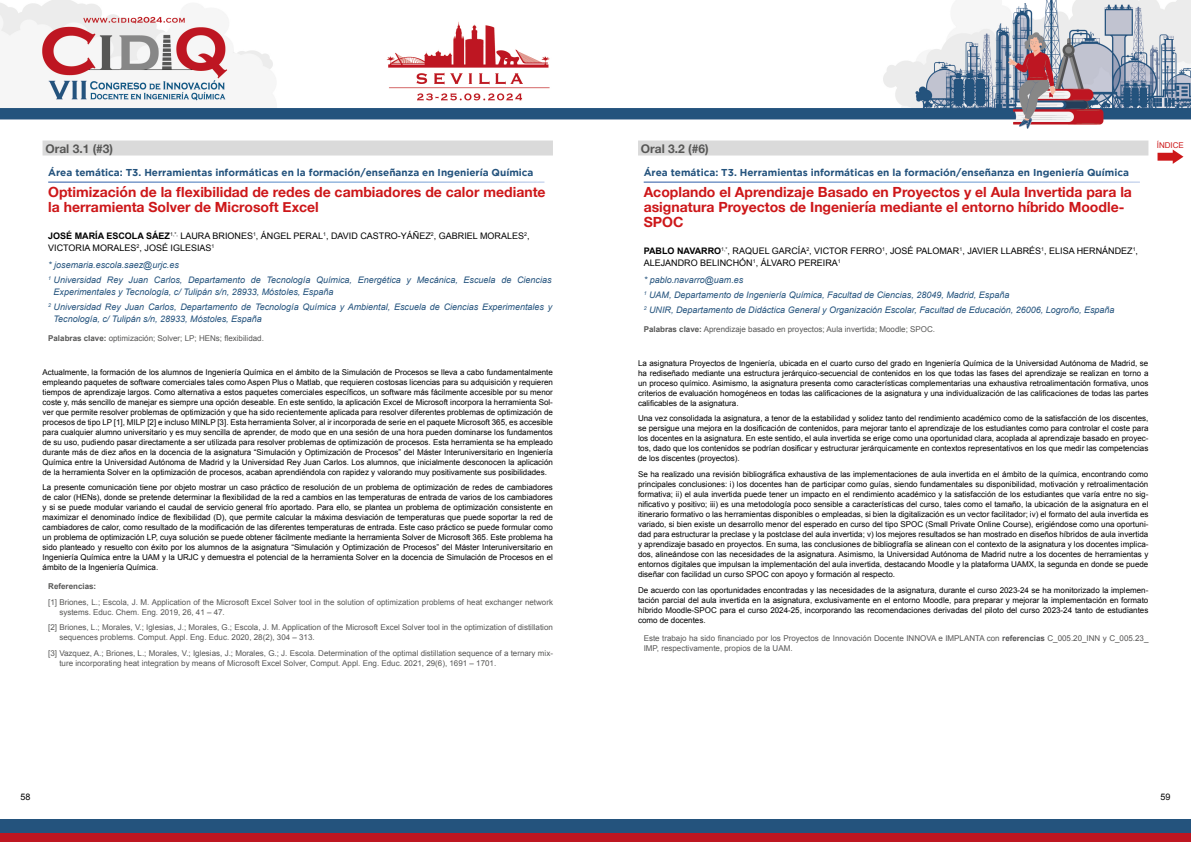
<style>
.page{position:relative;width:1191px;height:842px;background:#fff}
.page>*{position:absolute;margin:0;border:0;box-sizing:border-box;transform-origin:0 0}
.t1{font:700 14px/15px "Helvetica Neue";color:#cd1719}
.t2{font:700 12px "Helvetica Neue";color:#575756}
.t3{font:700 10px "Gotham";color:#24537d}
.t4{font:italic 9px/14.8px "Arial";color:#24537d}
.t5{font:9px/12px "Arial";color:#000}
.t6{font:8px/10px "Arial";color:#000;text-align:justify}
.t7{font:8px/10px "Arial";color:#575756}
.t8{font:700 8px "Arial";color:#575756}
.t9{font:8px "Arial";color:#cd1719}
.s1{font-weight:700}
</style>
<div class="page">
<img style="left:0;top:0;width:1191px;height:141px">
<div style="left:0;top:819px;width:1191px;height:23px;background:#24537d"></div>
<div style="left:0;top:833px;width:1191px;height:9px;background:#be1621"></div>
<svg style="left:1157px;top:150px;width:26px;height:14px"></svg>
<div style="left:43px;top:141px;width:510px;height:15px;background:#dadada"></div>
<div style="left:638px;top:141px;width:510px;height:15px;background:#dadada"></div>
<h2 class="t2" style="left:45px;top:139px;width:69px">Oral 3.1 (#3)</h2>
<p class="t9" style="left:1156px;top:140px;width:29px">ÍNDICE</p>
<p class="t3" style="left:48px;top:167px;width:487px">Área temática: T3. Herramientas informáticas en la formación/enseñanza en Ingeniería Química</p>
<h1 class="t1" style="left:48px;top:185px;width:499px">Optimización de la flexibilidad de redes de cambiadores de calor mediante la herramienta Solver de Microsoft Excel</h1>
<p class="t5" style="left:48px;top:230px;width:483px"><span class="s1">JOSÉ MARÍA ESCOLA SÁEZ</span><sup>1,*,</sup> LAURA BRIONES<sup>1</sup>, ÁNGEL PERAL<sup>1</sup>, DAVID CASTRO-YÁÑEZ<sup>2</sup>, GABRIEL MORALES<sup>2</sup>,<br>VICTORIA MORALES<sup>2</sup>, JOSÉ IGLESIAS<sup>1</sup></p>
<p class="t4" style="left:48px;top:258px;width:505px">* josemaria.escola.saez@urjc.es<br><sup>1</sup> Universidad Rey Juan Carlos, Departamento de Tecnología Química, Energética y Mecánica, Escuela de Ciencias</p>
<p class="t4" style="left:48px;top:285px;width:506px;text-indent:5px">Experimentales y Tecnología, c/ Tulipán s/n, 28933, Móstoles, España<br><sup>2</sup> Universidad Rey Juan Carlos, Departamento de Tecnología Química y Ambiental, Escuela de Ciencias Experimentales y</p>
<p class="t4" style="left:54px;top:312px;width:210px">Tecnología, c/ Tulipán s/n, 28933, Móstoles, España</p>
<p class="t7" style="left:48px;top:333px;width:217px"><span class="s1">Palabras clave:</span> optimización; Solver; LP; HENs; flexibilidad.</p>
<p class="t6" style="left:43px;top:367px;width:512px">Actualmente, la formación de los alumnos de Ingeniería Química en el ámbito de la Simulación de Procesos se lleva a cabo fundamentalmente empleando paquetes de software comerciales tales como Aspen Plus o Matlab, que requieren costosas licencias para su adquisición y requieren tiempos de aprendizaje largos. Como alternativa a estos paquetes comerciales específicos, un software más fácilmente accesible por su menor coste y, más sencillo de manejar es siempre una opción deseable. En este sentido, la aplicación Excel de Microsoft incorpora la herramienta Sol&shy;ver que permite resolver problemas de optimización y que ha sido recientemente aplicada para resolver diferentes problemas de optimización de procesos de tipo LP [1], MILP [2] e incluso MINLP [3]. Esta herramienta Solver, al ir incorporada de serie en el paquete Microsoft 365, es accesible para cualquier alumno universitario y es muy sencilla de aprender, de modo que en una sesión de una hora pueden dominarse los fundamentos de su uso, pudiendo pasar directamente a ser utilizada para resolver problemas de optimización de procesos. Esta herramienta se ha empleado durante más de diez años en la docencia de la asignatura “Simulación y Optimización de Procesos” del Máster Interuniversitario en Ingeniería Química entre la Universidad Autónoma de Madrid y la Universidad Rey Juan Carlos. Los alumnos, que inicialmente desconocen la aplicación de la herramienta Solver en la optimización de procesos, acaban aprendiéndola con rapidez y valorando muy positivamente sus posibilidades.</p>
<p class="t6" style="left:43px;top:483px;width:512px">La presente comunicación tiene por objeto mostrar un caso práctico de resolución de un problema de optimización de redes de cambiadores de calor (HENs), donde se pretende determinar la flexibilidad de la red a cambios en las temperaturas de entrada de varios de los cambiadores y si se puede modular variando el caudal de servicio general frío aportado. Para ello, se plantea un problema de optimización consistente en maximizar el denominado índice de flexibilidad (D), que permite calcular la máxima desviación de temperaturas que puede soportar la red de cambiadores de calor, como resultado de la modificación de las diferentes temperaturas de entrada. Este caso práctico se puede formular como un problema de optimización LP, cuya solución se puede obtener fácilmente mediante la herramienta Solver de Microsoft 365. Este problema ha sido planteado y resuelto con éxito por los alumnos de la asignatura “Simulación y Optimización de Procesos” del Máster Interuniversitario en Ingeniería Química entre la UAM y la URJC y demuestra el potencial de la herramienta Solver en la docencia de Simulación de Procesos en el ámbito de la Ingeniería Química.</p>
<p class="t8" style="left:48px;top:581px;width:50px">Referencias:</p>
<p class="t7" style="left:59px;top:597px;width:495px;text-indent:-11px">[1] Briones, L.; Escola, J. M. Application of the Microsoft Excel Solver tool in the solution of optimization problems of heat exchanger network systems. Educ. Chem. Eng. 2019, 26, 41 – 47.</p>
<p class="t7" style="left:59px;top:622px;width:495px;text-indent:-11px">[2] Briones, L.; Morales, V.; Iglesias, J.; Morales, G.; Escola, J. M. Application of the Microsoft Excel Solver tool in the optimization of distillation sequences problems. Comput. Appl. Eng. Educ. 2020, 28(2), 304 – 313.</p>
<p class="t7" style="left:59px;top:648px;width:495px;text-indent:-11px">[3] Vazquez, A.; Briones, L.; Morales, V.; Iglesias, J.; Morales, G.; J. Escola. Determination of the optimal distillation sequence of a ternary mix&shy;ture incorporating heat integration by means of Microsoft Excel Solver, Comput. Appl. Eng. Educ. 2021, 29(6), 1691 – 1701.</p>
<h2 class="t2" style="left:641px;top:139px;width:69px">Oral 3.2 (#6)</h2>
<p class="t3" style="left:643px;top:167px;width:487px">Área temática: T3. Herramientas informáticas en la formación/enseñanza en Ingeniería Química</p>
<h1 class="t1" style="left:643px;top:185px;width:490px">Acoplando el Aprendizaje Basado en Proyectos y el Aula Invertida para la asignatura Proyectos de Ingeniería mediante el entorno híbrido Moodle-<br>SPOC</h1>
<p class="t5" style="left:643px;top:245px;width:496px"><span class="s1">PABLO NAVARRO</span><sup>1,*</sup>, RAQUEL GARCÍA<sup>2</sup>, VICTOR FERRO<sup>1</sup>, JOSÉ PALOMAR<sup>1</sup>, JAVIER LLABRÉS<sup>1</sup>, ELISA HERNÁNDEZ<sup>1</sup>,<br>ALEJANDRO BELINCHÓN<sup>1</sup>, ÁLVARO PEREIRA<sup>1</sup></p>
<p class="t4" style="left:643px;top:273px;width:472px">* pablo.navarro@uam.es<br><sup>1</sup> UAM, Departamento de Ingeniería Química, Facultad de Ciencias, 28049, Madrid, España<br><sup>2</sup> UNIR, Departamento de Didáctica General y Organización Escolar, Facultad de Educación, 26006, Logroño, España</p>
<p class="t7" style="left:643px;top:324px;width:293px"><span class="s1">Palabras clave:</span> Aprendizaje basado en proyectos; Aula invertida; Moodle; SPOC.</p>
<p class="t6" style="left:638px;top:358px;width:512px">La asignatura Proyectos de Ingeniería, ubicada en el cuarto curso del grado en Ingeniería Química de la Universidad Autónoma de Madrid, se ha rediseñado mediante una estructura jerárquico-secuencial de contenidos en los que todas las fases del aprendizaje se realizan en torno a un proceso químico. Asimismo, la asignatura presenta como características complementarias una exhaustiva retroalimentación formativa, unos criterios de evaluación homogéneos en todas las calificaciones de la asignatura y una individualización de las calificaciones de todas las partes calificables de la asignatura.</p>
<p class="t6" style="left:638px;top:414px;width:512px">Una vez consolidada la asignatura, a tenor de la estabilidad y solidez tanto del rendimiento académico como de la satisfacción de los discentes, se persigue una mejora en la dosificación de contenidos, para mejorar tanto el aprendizaje de los estudiantes como para controlar el coste para los docentes en la asignatura. En este sentido, el aula invertida se erige como una oportunidad clara, acoplada al aprendizaje basado en proyec&shy;tos, dado que los contenidos se podrían dosificar y estructurar jerárquicamente en contextos representativos en los que medir las competencias de los discentes (proyectos).</p>
<p class="t6" style="left:638px;top:469px;width:512px">Se ha realizado una revisión bibliográfica exhaustiva de las implementaciones de aula invertida en el ámbito de la química, encontrando como principales conclusiones: i) los docentes han de participar como guías, siendo fundamentales su disponibilidad, motivación y retroalimentación formativa; ii) el aula invertida puede tener un impacto en el rendimiento académico y la satisfacción de los estudiantes que varía entre no sig&shy;nificativo y positivo; iii) es una metodología poco sensible a características del curso, tales como el tamaño, la ubicación de la asignatura en el itinerario formativo o las herramientas disponibles o empleadas, si bien la digitalización es un vector facilitador; iv) el formato del aula invertida es variado, si bien existe un desarrollo menor del esperado en curso del tipo SPOC (Small Private Online Course), erigiéndose como una oportuni&shy;dad para estructurar la preclase y la postclase del aula invertida; v) los mejores resultados se han mostrado en diseños híbridos de aula invertida y aprendizaje basado en proyectos. En suma, las conclusiones de bibliografía se alinean con el contexto de la asignatura y los docentes implica&shy;dos, alineándose con las necesidades de la asignatura. Asimismo, la Universidad Autónoma de Madrid nutre a los docentes de herramientas y entornos digitales que impulsan la implementación del aula invertida, destacando Moodle y la plataforma UAMX, la segunda en donde se puede diseñar con facilidad un curso SPOC con apoyo y formación al respecto.</p>
<p class="t6" style="left:638px;top:585px;width:512px">De acuerdo con las oportunidades encontradas y las necesidades de la asignatura, durante el curso 2023-24 se ha monitorizado la implemen&shy;tación parcial del aula invertida en la asignatura, exclusivamente en el entorno Moodle, para preparar y mejorar la implementación en formato híbrido Moodle-SPOC para el curso 2024-25, incorporando las recomendaciones derivadas del piloto del curso 2023-24 tanto de estudiantes como de docentes.</p>
<p class="t7" style="left:643px;top:633px;width:506px">Este trabajo ha sido financiado por los Proyectos de Innovación Docente INNOVA e IMPLANTA con <span class="s1">referencias</span> C_005.20_INN y C_005.23_<br>IMP, respectivamente, propios de la UAM.</p>
<p class="t5" style="left:21px;top:791px;width:12px">58</p>
<p class="t5" style="left:1160px;top:791px;width:12px">59</p>
</div>
